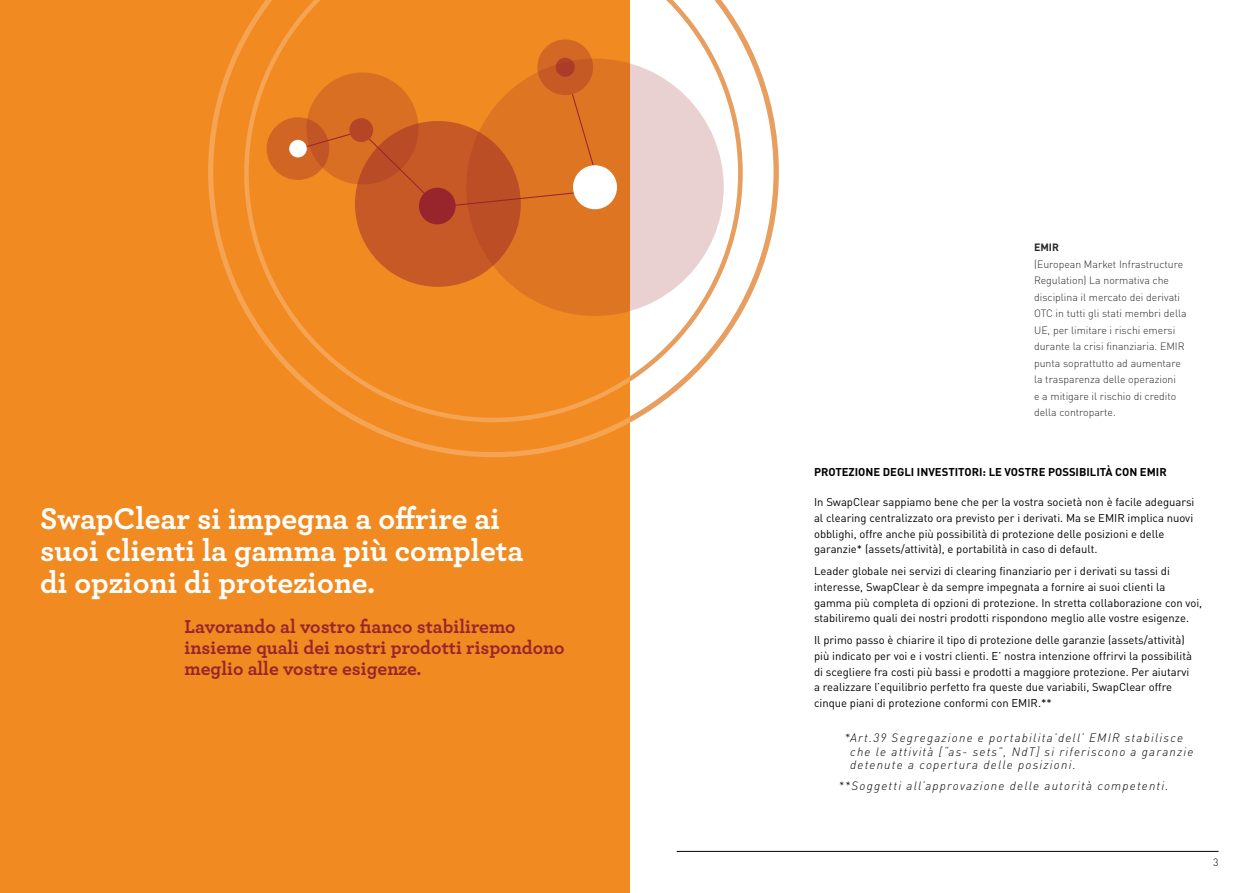
<style>
.page{position:relative;width:1259px;height:893px;background:#fff}
.page>*{position:absolute;margin:0;border:0;box-sizing:border-box;transform-origin:0 0}
.t1{font:700 31.5px/32.2px "Archer";color:#fff}
.t2{font:700 19.5px/21px "Archer";color:#98252b}
.t3{font:italic 300 12px/13.5px "DIN Pro";letter-spacing:.1em;color:#000}
.t4{font:11.25px/15.8px "DIN Pro";color:#000}
.t5{font:700 11.25px "DIN Pro";color:#000}
.t6{font:300 10.5px/16.5px "DIN Pro";color:#292829}
.t7{font:700 10.5px "DIN Pro";color:#292829}
.t8{font:300 10.5px "DIN";color:#000}
</style>
<div class="page">
<hr style="left:677px;top:851px;width:541px;height:1px;background:#000">
<div style="left:0;top:0;width:629px;height:893px;background:#f18a21"></div>
<svg style="left:208px;top:32px;width:571px;height:425px"></svg>
<svg style="left:244px;top:0;width:498px;height:422px"></svg>
<div style="left:306px;top:72px;width:112px;height:113px;background:#d96f23;border-radius:50%"></div>
<div style="left:355px;top:121px;width:166px;height:166px;background:#c65925;border-radius:50%"></div>
<div style="left:537px;top:39px;width:56px;height:56px;background:#d36824;border-radius:50%"></div>
<svg style="left:466px;top:59px;width:257px;height:257px;background:#e09b72"></svg>
<div style="left:267px;top:117px;width:62px;height:63px;background:linear-gradient(to right,#d66c24,#c65a26);border-radius:50%"></div>
<div style="left:419px;top:188px;width:36px;height:36px;background:#98252b;border-radius:50%"></div>
<div style="left:555px;top:58px;width:20px;height:19px;background:#ac3c28;border-radius:50%"></div>
<svg style="left:305px;top:133px;width:45px;height:15px"></svg>
<svg style="left:368px;top:93px;width:227px;height:115px"></svg>
<div style="left:289px;top:140px;width:18px;height:17px;background:#fff;border-radius:50%"></div>
<div style="left:349px;top:118px;width:24px;height:24px;background:#b44527;border-radius:50%"></div>
<div style="left:573px;top:165px;width:44px;height:44px;background:#fff;border-radius:50%"></div>
<h1 class="t1" style="left:40px;top:500px;width:485px">SwapClear si impegna a offrire ai suoi clienti la gamma più completa di opzioni di protezione.</h1>
<h2 class="t2" style="left:184px;top:614px;width:381px">Lavorando al vostro fianco stabiliremo insieme quali dei nostri prodotti rispondono meglio alle vostre esigenze.</h2>
<p class="t7" style="left:1034px;top:239px;width:26px">EMIR</p>
<p class="t6" style="left:1034px;top:255px;width:154px">(European Market Infrastructure<br>Regulation) La normativa che disciplina il mercato dei derivati<br>OTC in tutti gli stati membri della<br>UE, per limitare i rischi emersi durante la crisi finanziaria. EMIR punta soprattutto ad aumentare la trasparenza delle operazioni<br>e a mitigare il rischio di credito della controparte.</p>
<p class="t5" style="left:814px;top:462px;width:354px">PROTEZIONE DEGLI INVESTITORI: LE VOSTRE POSSIBILITÀ CON EMIR</p>
<p class="t4" style="left:814px;top:493px;width:382px">In SwapClear sappiamo bene che per la vostra società non è facile adeguarsi al clearing centralizzato ora previsto per i derivati. Ma se EMIR implica nuovi obblighi, offre anche più possibilità di protezione delle posizioni e delle garanzie* (assets/attività), e portabilità in caso di default.</p>
<p class="t4" style="left:814px;top:562px;width:390px">Leader globale nei servizi di clearing finanziario per i derivati su tassi di interesse, SwapClear è da sempre impegnata a fornire ai suoi clienti la gamma più completa di opzioni di protezione. In stretta collaborazione con voi, stabiliremo quali dei nostri prodotti rispondono meglio alle vostre esigenze.</p>
<p class="t4" style="left:814px;top:631px;width:379px">Il primo passo è chiarire il tipo di protezione delle garanzie (assets/attività) più indicato per voi e i vostri clienti. E’ nostra intenzione offrirvi la possibilità di scegliere fra costi più bassi e prodotti a maggiore protezione. Per aiutarvi a realizzare l’equilibrio perfetto fra queste due variabili, SwapClear offre cinque piani di protezione conformi con EMIR.**</p>
<p class="t3" style="left:850px;top:730px;width:345px;text-indent:-6px">*Art.39 Segregazione e portabilita’dell’ EMIR stabilisce che le attività [“as- sets”, NdT] si riferiscono a garanzie detenute a copertura delle posizioni.</p>
<p class="t3" style="left:838px;top:778px;width:332px">**Soggetti all’approvazione delle autorità competenti.</p>
<p class="t8" style="left:1213px;top:855px;width:7px">3</p>
</div>
